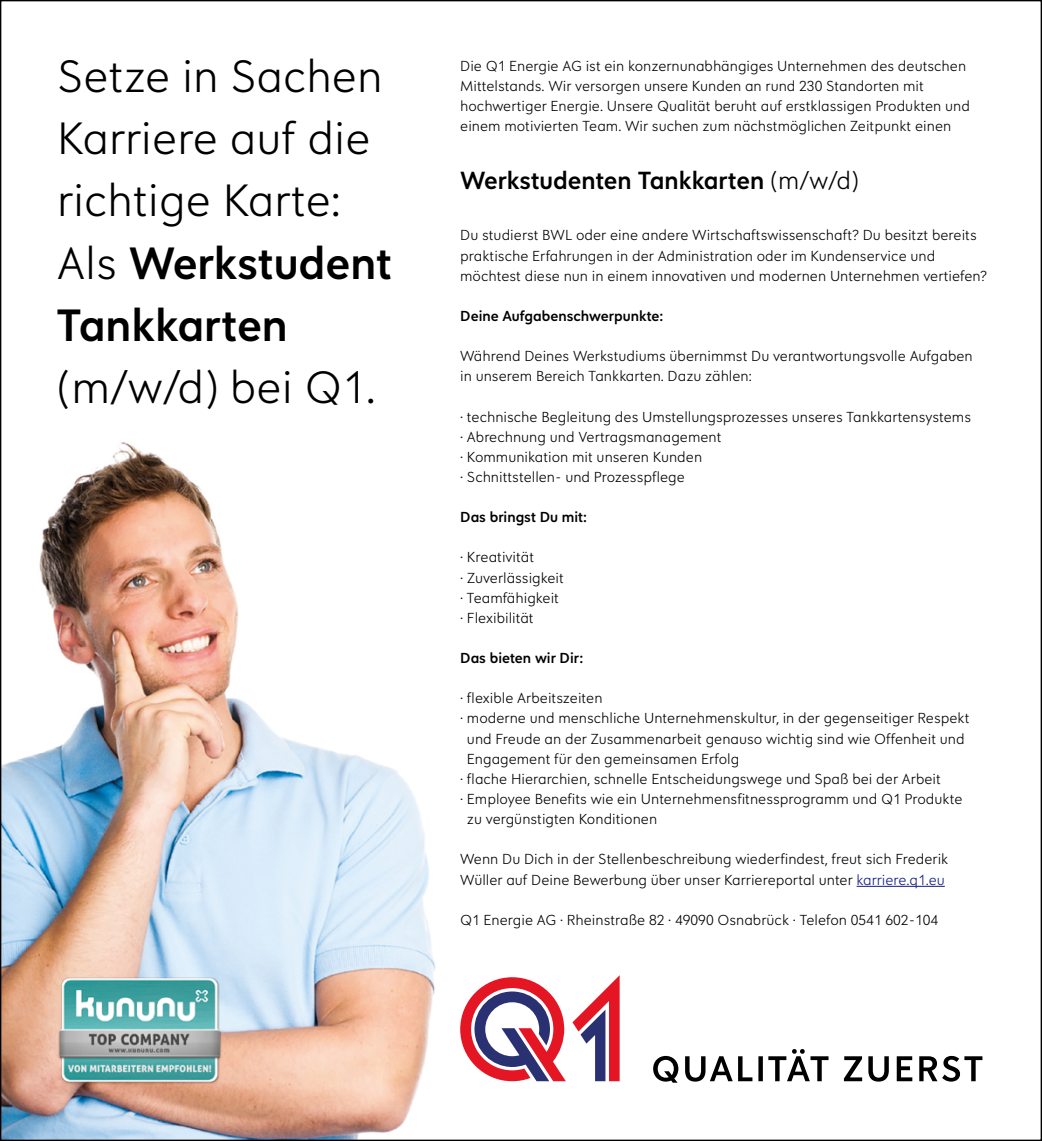
<style>
.page{position:relative;width:1042px;height:1141px;background:#fff}
.page>*{position:absolute;margin:0;border:0;box-sizing:border-box;transform-origin:0 0}
.t1{font:46.38px/62.1px "Qualitaet Leicht";color:#000}
.t2{font:46.38px/62.1px "Qualitaet Halbfett";color:#000}
.t3{font:25.38px "Qualitaet Halbfett";color:#000}
.t4{font:14.88px/20.1px "Qualitaet Leicht";color:#000}
.t5{font:14.88px "Qualitaet Halbfett";color:#000}
.s1{font-family:"Qualitaet Leicht"}
.s2{color:#111987}
</style>
<div class="page">
<img style="left:2px;top:442px;width:434px;height:697px">
<hr style="left:856px;top:886px;width:89px;height:1px;background:#111987">
<svg style="left:653px;top:1049px;width:329px;height:34px"></svg>
<svg style="left:572px;top:976px;width:47px;height:105px"></svg>
<svg style="left:460px;top:977px;width:106px;height:104px"></svg>
<img style="left:2px;top:965px;width:223px;height:174px">
<h1 class="t1" style="left:57px;top:42px;width:327px">Setze in Sachen<br>Karriere auf die richtige Karte:</h1>
<h1 class="t2" style="left:57px;top:227px;width:336px"><span class="s1">Als</span> Werkstudent<br>Tankkarten</h1>
<h1 class="t1" style="left:57px;top:353px;width:320px">(m/w/d) bei Q1.</h1>
<p class="t4" style="left:460px;top:54px;width:511px">Die Q1 Energie AG ist ein konzernunabhängiges Unternehmen des deutschen Mittelstands. Wir versorgen unsere Kunden an rund 230 Standorten mit hochwertiger Energie. Unsere Qualität beruht auf erstklassigen Produkten und einem motivierten Team. Wir suchen zum nächstmöglichen Zeitpunkt einen</p>
<h2 class="t3" style="left:460px;top:161px;width:400px">Werkstudenten Tankkarten <span class="s1">(m/w/d)</span></h2>
<p class="t4" style="left:460px;top:224px;width:528px">Du studierst BWL oder eine andere Wirtschaftswissenschaft? Du besitzt bereits praktische Erfahrungen in der Administration oder im Kundenservice und möchtest diese nun in einem innovativen und modernen Unternehmen vertiefen?</p>
<p class="t5" style="left:460px;top:305px;width:205px">Deine Aufgabenschwerpunkte:</p>
<p class="t4" style="left:460px;top:345px;width:514px">Während Deines Werkstudiums übernimmst Du verantwortungsvolle Aufgaben in unserem Bereich Tankkarten. Dazu zählen:</p>
<p class="t4" style="left:460px;top:405px;width:512px">· technische Begleitung des Umstellungsprozesses unseres Tankkartensystems · Abrechnung und Vertragsmanagement<br>· Kommunikation mit unseren Kunden<br>· Schnittstellen- und Prozesspflege</p>
<p class="t5" style="left:460px;top:506px;width:128px">Das bringst Du mit:</p>
<p class="t4" style="left:460px;top:546px;width:105px">· Kreativität<br>· Zuverlässigkeit · Teamfähigkeit · Flexibilität</p>
<p class="t5" style="left:460px;top:647px;width:125px">Das bieten wir Dir:</p>
<p class="t4" style="left:460px;top:687px;width:144px">· flexible Arbeitszeiten</p>
<p class="t4" style="left:460px;top:707px;width:511px">· moderne und menschliche Unternehmenskultur, in der gegenseitiger Respekt</p>
<p class="t4" style="left:467px;top:727px;width:499px">und Freude an der Zusammenarbeit genauso wichtig sind wie Offenheit und</p>
<p class="t4" style="left:467px;top:747px;width:274px">Engagement für den gemeinsamen Erfolg</p>
<p class="t4" style="left:460px;top:768px;width:482px">· flache Hierarchien, schnelle Entscheidungswege und Spaß bei der Arbeit</p>
<p class="t4" style="left:460px;top:788px;width:504px">· Employee Benefits wie ein Unternehmensfitnessprogramm und Q1 Produkte</p>
<p class="t4" style="left:467px;top:808px;width:192px">zu vergünstigten Konditionen</p>
<p class="t4" style="left:460px;top:848px;width:490px">Wenn Du Dich in der Stellenbeschreibung wiederfindest, freut sich Frederik<br>Wüller auf Deine Bewerbung über unser Karriereportal unter <span class="s2">karriere.q1.eu</span></p>
<p class="t4" style="left:460px;top:908px;width:480px">Q1 Energie AG · Rheinstraße 82 · 49090 Osnabrück · Telefon 0541 602-104</p>
</div>
